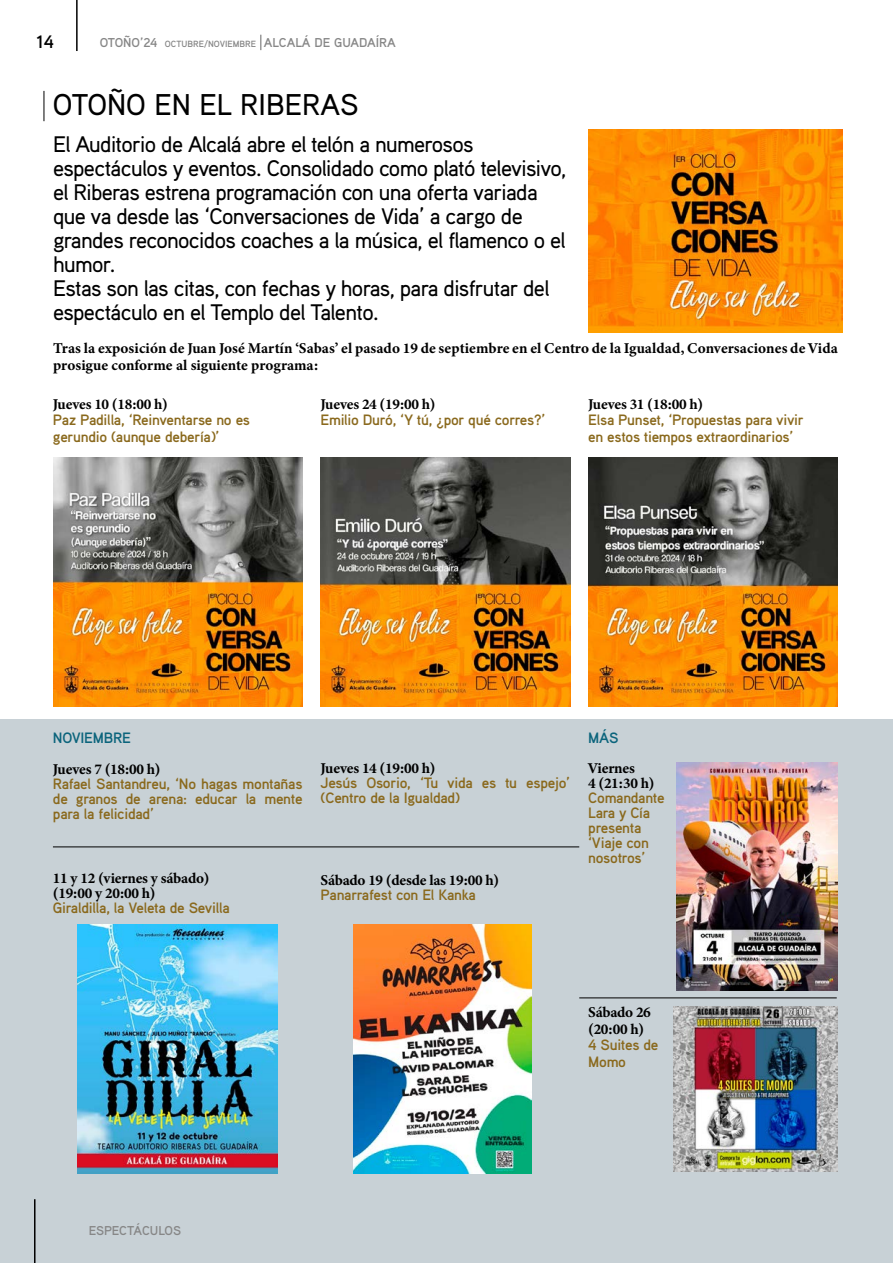
<style>
.page{position:relative;width:893px;height:1263px;background:#fff}
.page>*{position:absolute;margin:0;border:0;box-sizing:border-box;transform-origin:0 0}
.t1{font:500 30px "Aaux Pro";color:#000}
.t2{font:500 22.5px/24px "Aaux Pro";letter-spacing:-.03em;color:#000}
.t3{font:700 18px "Aaux Pro";color:#000}
.t4{font:700 15px/15px "Aaux Pro";letter-spacing:-.02em;color:#8a691d}
.t5{font:15px/16.5px "Minion Variable Concept";letter-spacing:-.005em;color:#000}
.t6{font:700 15px "Aaux Pro";letter-spacing:-.02em;color:#0b647c}
.t7{font:700 12.9px "Aaux Pro";color:#878787}
.s1{font-size:9px}
</style>
<div class="page">
<div style="left:0;top:719px;width:893px;height:544px;background:#c8d1d6"></div>
<hr style="left:53px;top:846px;width:526px;height:1px;background:#000">
<hr style="left:579px;top:997px;width:258px;height:1px;background:#000">
<img style="left:588px;top:130px;width:255px;height:202px">
<img style="left:53px;top:457px;width:250px;height:250px">
<img style="left:321px;top:457px;width:249px;height:250px">
<img style="left:588px;top:457px;width:250px;height:250px">
<img style="left:676px;top:763px;width:162px;height:228px">
<img style="left:673px;top:1006px;width:165px;height:165px">
<img style="left:78px;top:924px;width:200px;height:250px">
<img style="left:353px;top:924px;width:179px;height:249px">
<svg style="left:260px;top:35px;width:1px;height:15px"></svg>
<hr style="left:76px;top:0;width:2px;height:51px;background:#000">
<hr style="left:34px;top:1199px;width:2px;height:64px;background:#000">
<hr style="left:44px;top:91px;width:1px;height:30px;background:#000">
<p class="t3" style="left:36px;top:30px;width:19px">14</p>
<p class="t7" style="left:100px;top:35px;width:298px">OTOÑO’24 <span class="s1">OCTUBRE/NOVIEMBRE</span> ALCALÁ DE GUADAÍRA</p>
<h1 class="t1" style="left:53px;top:86px;width:307px">OTOÑO EN EL RIBERAS</h1>
<p class="t2" style="left:53px;top:131px;width:515px">El Auditorio de Alcalá abre el telón a numerosos espectáculos y eventos. Consolidado como plató televisivo, el Riberas estrena programación con una oferta variada que va desde las ‘Conversaciones de Vida’ a cargo de grandes reconocidos coaches a la música, el flamenco o el humor.<br>Estas son las citas, con fechas y horas, para disfrutar del espectáculo en el Templo del Talento.</p>
<p class="t5" style="left:53px;top:340px;width:786px">Tras la exposición de Juan José Martín ‘Sabas’ el pasado 19 de septiembre en el Centro de la Igualdad, Conversaciones de Vida prosigue conforme al siguiente programa:</p>
<p class="t5" style="left:53px;top:395px;width:116px">Jueves 10 (18:00 h)</p>
<p class="t4" style="left:53px;top:411px;width:199px;line-height:16.5px">Paz Padilla, ‘Reinventarse no es gerundio (aunque debería)’</p>
<p class="t5" style="left:321px;top:395px;width:116px">Jueves 24 (19:00 h)</p>
<p class="t4" style="left:321px;top:412px;width:226px">Emilio Duró, ‘Y tú, ¿por qué corres?’</p>
<p class="t5" style="left:588px;top:395px;width:116px">Jueves 31 (18:00 h)</p>
<p class="t4" style="left:588px;top:411px;width:217px;line-height:16.5px">Elsa Punset, ‘Propuestas para vivir en estos tiempos extraordinarios’</p>
<p class="t6" style="left:53px;top:728px;width:80px">NOVIEMBRE</p>
<p class="t5" style="left:53px;top:761px;width:109px">Jueves 7 (18:00 h)</p>
<p class="t4" style="left:53px;top:776px;width:251px;text-align:justify">Rafael Santandreu, ‘No hagas montañas de granos de arena: educar la mente para la felicidad’</p>
<p class="t5" style="left:53px;top:871px;width:158px;line-height:15px">11 y 12 (viernes y sábado) (19:00 y 20:00 h)</p>
<p class="t4" style="left:53px;top:900px;width:179px">Giraldilla, la Veleta de Sevilla</p>
<p class="t5" style="left:321px;top:760px;width:116px">Jueves 14 (19:00 h)</p>
<p class="t4" style="left:321px;top:775px;width:251px">Jesús Osorio, ‘Tu vida es tu espejo’ (Centro de la Igualdad)</p>
<p class="t5" style="left:321px;top:872px;width:180px">Sábado 19 (desde las 19:00 h)</p>
<p class="t4" style="left:321px;top:887px;width:157px">Panarrafest con El Kanka</p>
<p class="t6" style="left:588px;top:728px;width:32px">MÁS</p>
<p class="t5" style="left:588px;top:760px;width:68px;line-height:15px">Viernes<br>4 (21:30 h)</p>
<p class="t4" style="left:588px;top:789px;width:78px">Comandante<br>Lara y Cía presenta ‘Viaje con nosotros’</p>
<p class="t5" style="left:588px;top:1004px;width:64px">Sábado 26 (20:00 h)</p>
<p class="t4" style="left:588px;top:1036px;width:72px;line-height:16.5px">4 Suites de<br>Momo</p>
<p class="t7" style="left:89px;top:1222px;width:94px">ESPECTÁCULOS</p>
</div>
